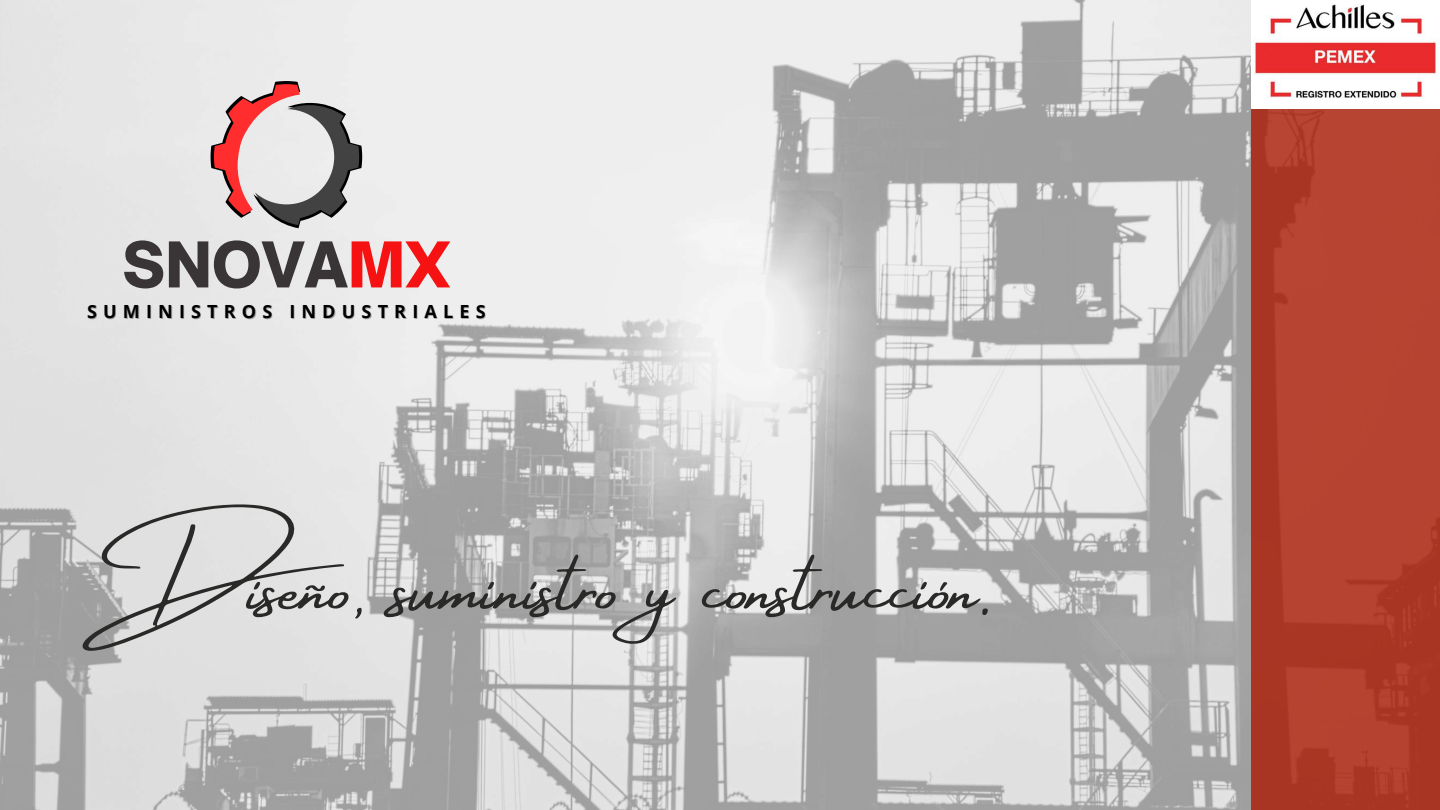
<style>
.page{position:relative;width:1440px;height:810px;background:#fff}
.page>*{position:absolute;margin:0;border:0;box-sizing:border-box;transform-origin:0 0}
.t1{font:77.8px "Amsterdam Four";color:#292927}
.t2{font:900 60.3px "Open Sauce One";color:#393536}
.t3{font:700 18.1px "Open Sans";letter-spacing:.34em;color:#000}
.s1{color:#f61212}
</style>
<div class="page">
<img style="left:0;top:0;width:1252px;height:810px">
<div style="left:1252px;top:0;width:188px;height:810px;background:linear-gradient(to right,#af3b2a,#b54130)"></div>
<svg style="left:211px;top:81px;width:151px;height:147px;background:#c7aeae"></svg>
<img style="left:1252px;top:0;width:188px;height:109px">
<p class="t2" style="left:122px;top:227px;width:330px">SNOVA<span class="s1">MX</span></p>
<p class="t3" style="left:87px;top:299px;width:400px">SUMINISTROS INDUSTRIALES</p>
<p class="t1" style="left:81px;top:545px;width:913px">Diseño, suministro y construcción.</p>
</div>
